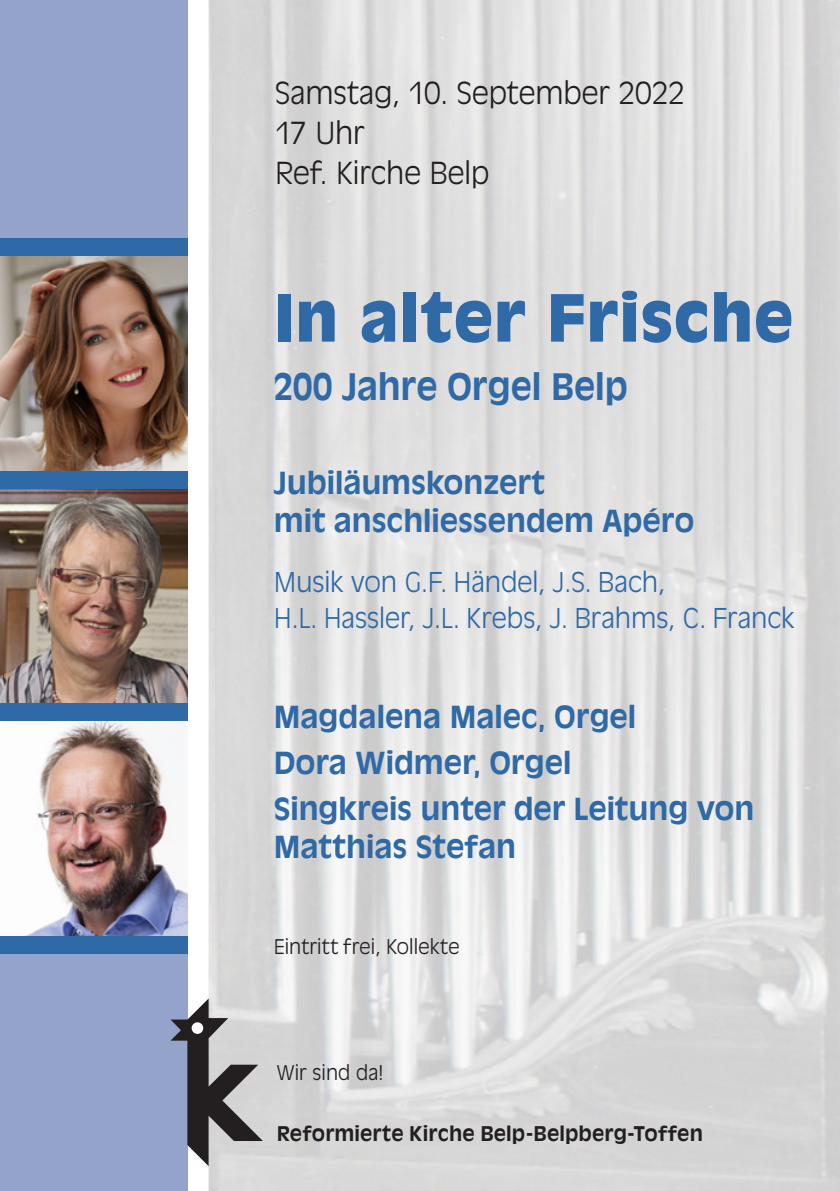
<style>
.page{position:relative;width:840px;height:1191px;background:#fff}
.page>*{position:absolute;margin:0;border:0;box-sizing:border-box;transform-origin:0 0}
.t1{font:900 64px "Antique Olive Std";letter-spacing:.01em;color:#2f69a6}
.t2{font:700 36px "Antique Olive Std";letter-spacing:-.005em;color:#2f69a6;scale:.96 1}
.t3{font:700 30px/46px "Antique Olive Std";letter-spacing:-.005em;color:#2f69a6}
.t4{font:300 30px/40px "Antique Olive Std";letter-spacing:-.005em;color:#231f20}
.t5{font:300 27px/36px "Antique Olive Std";color:#2f69a6}
.t6{font:700 20px "Antique Olive Std";letter-spacing:.01em;color:#231f20}
.t7{font:300 20px "Antique Olive Std";letter-spacing:.005em;color:#231f20}
</style>
<div class="page">
<div style="left:0;top:0;width:187px;height:1191px;background:#93a3ca"></div>
<svg style="left:170px;top:998px;width:93px;height:168px"></svg>
<div style="left:191px;top:1022px;width:12px;height:12px;background:#fff;border-radius:50%"></div>
<img style="left:0;top:488px;width:187px;height:215px">
<img style="left:0;top:720px;width:187px;height:216px">
<img style="left:0;top:256px;width:187px;height:215px">
<div style="left:0;top:239px;width:187px;height:17px;background:#2f69a6"></div>
<div style="left:0;top:471px;width:187px;height:17px;background:#2f69a6"></div>
<div style="left:0;top:703px;width:187px;height:17px;background:#2f69a6"></div>
<div style="left:0;top:936px;width:187px;height:17px;background:#2f69a6"></div>
<p class="t4" style="left:275px;top:73px;width:411px">Samstag, 10. September 2022<br>17 Uhr<br>Ref. Kirche Belp</p>
<h1 class="t1" style="left:274px;top:280px;width:520px">In alter Frische</h1>
<p class="t2" style="left:274px;top:364px;width:370px">200 Jahre Orgel Belp</p>
<p class="t3" style="left:274px;top:464px;width:422px;line-height:38px">Jubiläumskonzert<br>mit anschliessendem Apéro</p>
<p class="t5" style="left:274px;top:564px;width:522px">Musik von G.F. Händel, J.S. Bach,<br>H.L. Hassler, J.L. Krebs, J. Brahms, C. Franck</p>
<p class="t3" style="left:274px;top:694px;width:482px">Magdalena Malec, Orgel<br>Dora Widmer, Orgel<br>Singkreis unter der Leitung von</p>
<p class="t3" style="left:274px;top:824px;width:244px">Matthias Stefan</p>
<p class="t7" style="left:274px;top:934px;width:187px">Eintritt frei, Kollekte</p>
<p class="t7" style="left:276px;top:1060px;width:109px">Wir sind da!</p>
<p class="t6" style="left:276px;top:1121px;width:427px">Reformierte Kirche Belp-Belpberg-Toffen</p>
</div>
